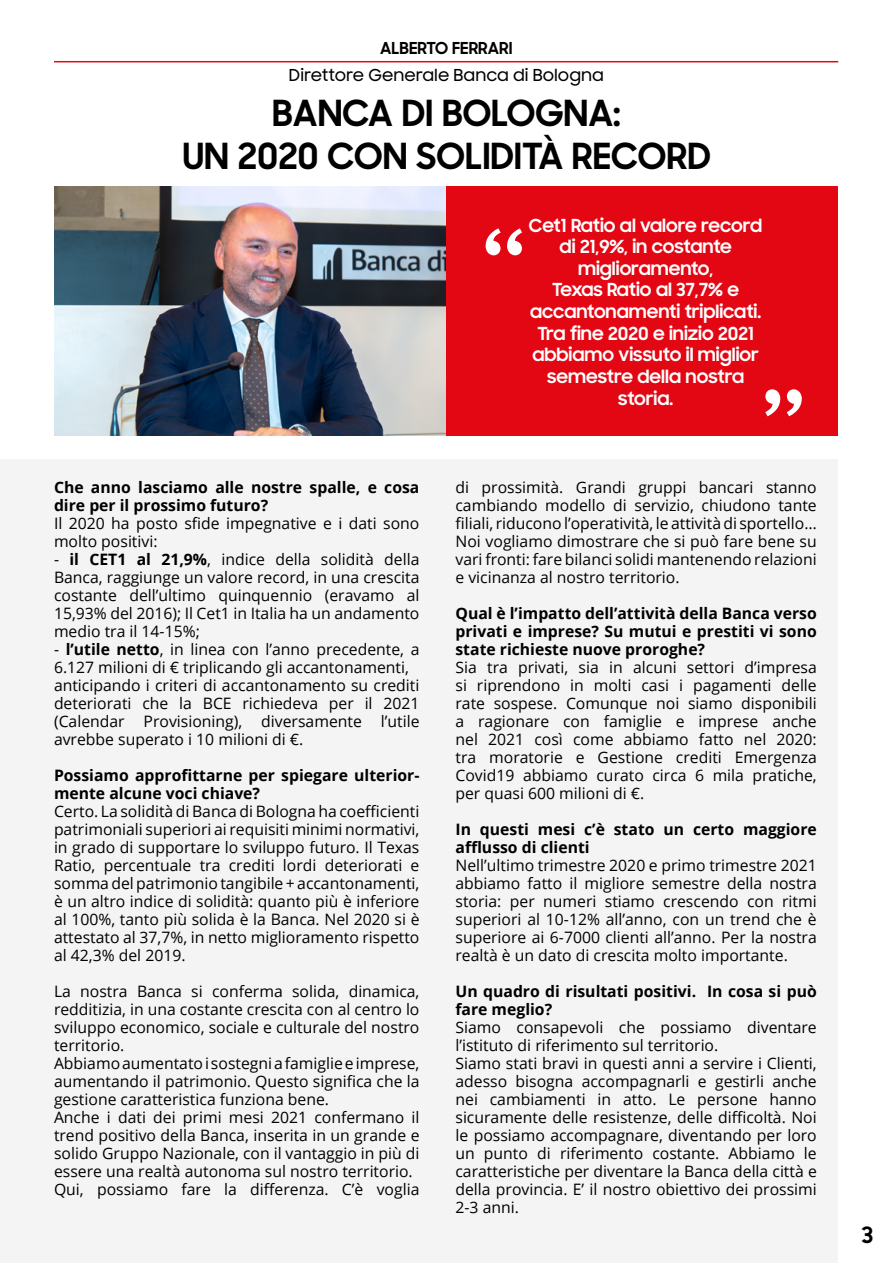
<style>
.page{position:relative;width:893px;height:1263px;background:#fff}
.page>*{position:absolute;margin:0;border:0;box-sizing:border-box;transform-origin:0 0}
.t1{font:700 36px/43.5px "Samsung Sharp Sans";color:#000;text-align:center}
.t2{font:700 22.5px "Samsung Sharp Sans";color:#000}
.t3{font:700 18px/21.6px "Samsung Sharp Sans";color:#fff;text-align:center}
.t4{font:500 16.5px "Samsung Sharp Sans";color:#000}
.t5{font:700 16.5px "Samsung Sharp Sans";color:#000}
.t6{font:15.75px/18px "Open Sans";color:#000;text-align:justify}
.t7{font:700 15.75px/18px "Open Sans";color:#000}
.s1{font-weight:700}
</style>
<div class="page">
<div style="left:1px;top:460px;width:837px;height:803px;background:#f5f4f4"></div>
<img style="left:54px;top:186px;width:392px;height:250px">
<hr style="left:54px;top:61px;width:784px;height:1px;background:#e30613">
<div style="left:446px;top:186px;width:392px;height:250px;background:#e30613"></div>
<svg style="left:486px;top:228px;width:36px;height:27px"></svg>
<svg style="left:765px;top:389px;width:37px;height:27px"></svg>
<p class="t5" style="left:380px;top:36px;width:134px">ALBERTO FERRARI</p>
<p class="t4" style="left:289px;top:63px;width:317px">Direttore Generale Banca di Bologna</p>
<h1 class="t1" style="left:182px;top:89px;width:530px">BANCA DI BOLOGNA:<br>UN 2020 CON SOLIDITÀ RECORD</h1>
<p class="t7" style="left:54px;top:477px;width:367px">Che anno lasciamo alle nostre spalle, e cosa dire per il prossimo futuro?</p>
<p class="t6" style="left:54px;top:513px;width:367px">Il 2020 ha posto sfide impegnative e i dati sono molto positivi:</p>
<p class="t6" style="left:54px;top:549px;width:367px">- <span class="s1">il CET1 al 21,9%</span>, indice della solidità della Banca, raggiunge un valore record, in una crescita costante dell’ultimo quinquennio (eravamo al 15,93% del 2016); Il Cet1 in Italia ha un andamento medio tra il 14-15%;</p>
<p class="t6" style="left:54px;top:639px;width:367px;text-align:left">- <span class="s1">l’utile netto</span>, in linea con l’anno precedente, a 6.127 milioni di € triplicando gli accantonamenti, anticipando i criteri di accantonamento su crediti deteriorati che la BCE richiedeva per il 2021 (Calendar Provisioning), diversamente l’utile avrebbe superato i 10 milioni di €.</p>
<p class="t7" style="left:54px;top:765px;width:367px">Possiamo approfittarne per spiegare ulterior&shy;mente alcune voci chiave?</p>
<p class="t6" style="left:54px;top:801px;width:367px">Certo. La solidità di Banca di Bologna ha coefficienti patrimoniali superiori ai requisiti minimi normativi, in grado di supportare lo sviluppo futuro. Il Texas Ratio, percentuale tra crediti lordi deteriorati e somma del patrimonio tangibile + accantonamenti, è un altro indice di solidità: quanto più è inferiore al 100%, tanto più solida è la Banca. Nel 2020 si è attestato al 37,7%, in netto miglioramento rispetto al 42,3% del 2019.</p>
<p class="t6" style="left:54px;top:981px;width:367px;text-align:left">La nostra Banca si conferma solida, dinamica, redditizia, in una costante crescita con al centro lo sviluppo economico, sociale e culturale del nostro territorio.<br>Abbiamo aumentato i sostegni a famiglie e imprese, aumentando il patrimonio. Questo significa che la gestione caratteristica funziona bene.<br>Anche i dati dei primi mesi 2021 confermano il trend positivo della Banca, inserita in un grande e solido Gruppo Nazionale, con il vantaggio in più di essere una realtà autonoma sul nostro territorio.<br>Qui, possiamo fare la differenza. C’è voglia</p>
<p class="t3" style="left:529px;top:214px;width:235px">Cet1 Ratio al valore record di 21,9%, in costante miglioramento,<br>Texas Ratio al 37,7% e accantonamenti triplicati.<br>Tra fine 2020 e inizio 2021 abbiamo vissuto il miglior semestre della nostra storia.</p>
<p class="t6" style="left:455px;top:478px;width:363px">di prossimità. Grandi gruppi bancari stanno cambiando modello di servizio, chiudono tante filiali, riducono l’operatività, le attività di sportello… Noi vogliamo dimostrare che si può fare bene su vari fronti: fare bilanci solidi mantenendo relazioni e vicinanza al nostro territorio.</p>
<p class="t7" style="left:455px;top:604px;width:363px;text-align:justify">Qual è l’impatto dell’attività della Banca verso privati e imprese? Su mutui e prestiti vi sono state richieste nuove proroghe?</p>
<p class="t6" style="left:455px;top:658px;width:363px">Sia tra privati, sia in alcuni settori d’impresa si riprendono in molti casi i pagamenti delle rate sospese. Comunque noi siamo disponibili a ragionare con famiglie e imprese anche nel 2021 così come abbiamo fatto nel 2020: tra moratorie e Gestione crediti Emergenza Covid19 abbiamo curato circa 6 mila pratiche, per quasi 600 milioni di €.</p>
<p class="t7" style="left:455px;top:820px;width:363px">In questi mesi c’è stato un certo maggiore afflusso di clienti</p>
<p class="t6" style="left:455px;top:856px;width:363px">Nell’ultimo trimestre 2020 e primo trimestre 2021 abbiamo fatto il migliore semestre della nostra storia: per numeri stiamo crescendo con ritmi superiori al 10-12% all’anno, con un trend che è superiore ai 6-7000 clienti all’anno. Per la nostra realtà è un dato di crescita molto importante.</p>
<p class="t7" style="left:455px;top:982px;width:363px">Un quadro di risultati positivi. In cosa si può fare meglio?</p>
<p class="t6" style="left:455px;top:1018px;width:363px;text-align:left">Siamo consapevoli che possiamo diventare l’istituto di riferimento sul territorio.<br>Siamo stati bravi in questi anni a servire i Clienti, adesso bisogna accompagnarli e gestirli anche nei cambiamenti in atto. Le persone hanno sicuramente delle resistenze, delle difficoltà. Noi le possiamo accompagnare, diventando per loro un punto di riferimento costante. Abbiamo le caratteristiche per diventare la Banca della città e della provincia. E’ il nostro obiettivo dei prossimi 2-3 anni.</p>
<h2 class="t2" style="left:862px;top:1218px;width:13px">3</h2>
</div>
